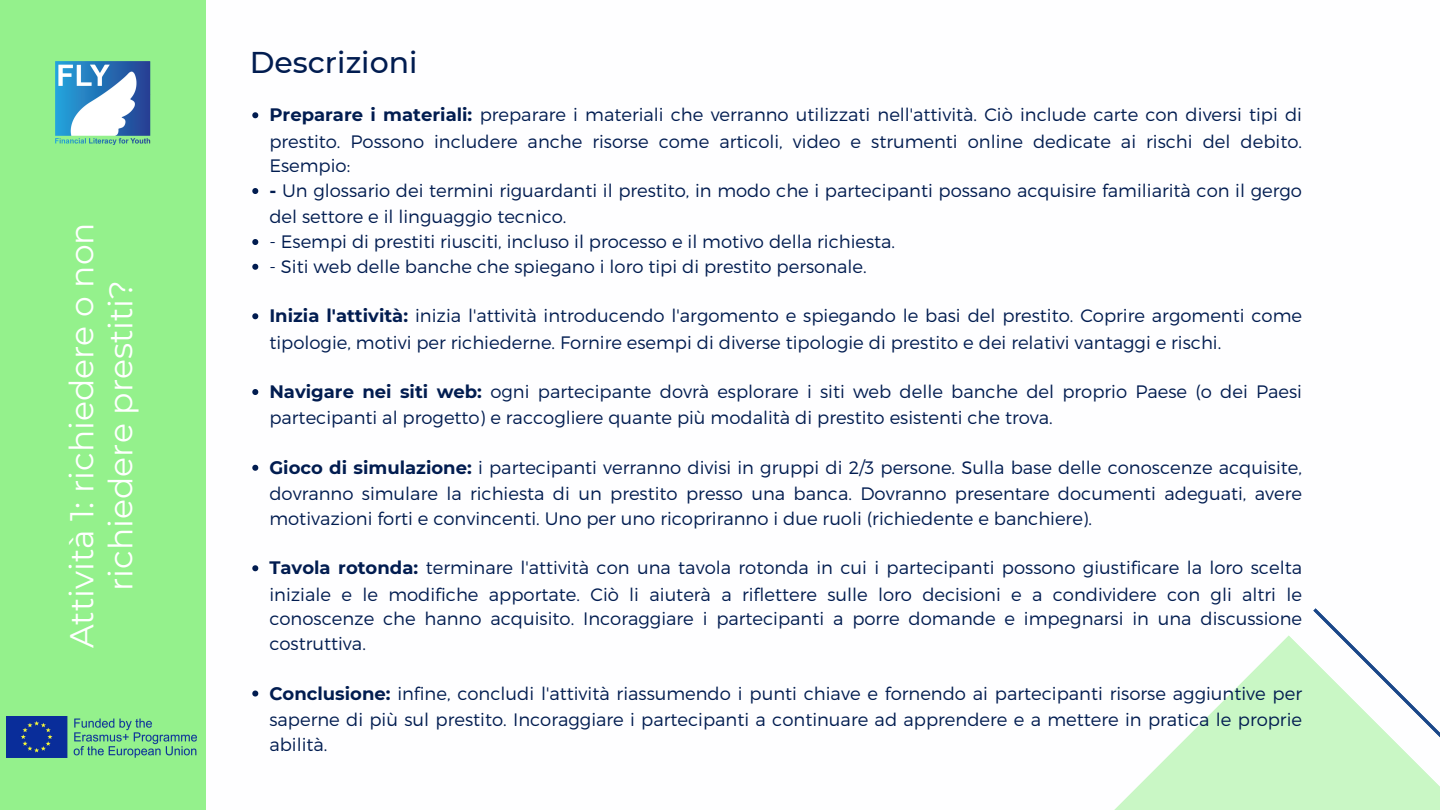
<style>
.page{position:relative;width:1440px;height:810px;background:#fff}
.page>*{position:absolute;margin:0;border:0;box-sizing:border-box;transform-origin:0 0}
.t1{font:33px/39px "Montserrat";color:#fff;text-align:center}
.t2{font:500 30px "Montserrat";color:#011c50}
.t3{font:300 18px/25.5px "Montserrat";color:#011c50;text-align:justify}
.s1{font-weight:700}
</style>
<div class="page">
<div style="left:0;top:0;width:205px;height:810px;background:#94f18c"></div>
<img style="left:55px;top:61px;width:96px;height:84px">
<svg style="left:1114px;top:635px;width:199px;height:175px;fill:#c9f7c5"></svg>
<svg style="left:252px;top:112px;width:6px;height:6px"></svg>
<svg style="left:252px;top:188px;width:6px;height:6px"></svg>
<svg style="left:252px;top:239px;width:6px;height:6px"></svg>
<svg style="left:252px;top:264px;width:6px;height:6px"></svg>
<svg style="left:252px;top:313px;width:6px;height:6px"></svg>
<svg style="left:252px;top:389px;width:6px;height:6px"></svg>
<svg style="left:252px;top:465px;width:6px;height:6px"></svg>
<svg style="left:252px;top:565px;width:6px;height:6px"></svg>
<svg style="left:252px;top:691px;width:6px;height:6px"></svg>
<img style="left:7px;top:716px;width:189px;height:42px">
<svg style="left:1313px;top:608px;width:127px;height:202px"></svg>
<p class="t1" style="left:62px;top:648px;width:427px;rotate:-90deg">Attività 1: richiedere o non richiedere prestiti?</p>
<p class="t2" style="left:250px;top:44px;width:169px">Descrizioni</p>
<p class="t3" style="left:269px;top:101px;width:1034px"><span class="s1">Preparare i materiali:</span> preparare i materiali che verranno utilizzati nell'attività. Ciò include carte con diversi tipi di prestito. Possono includere anche risorse come articoli, video e strumenti online dedicate ai rischi del debito.<br>Esempio:</p>
<p class="t3" style="left:269px;top:177px;width:1034px;line-height:26.2px"><span class="s1">-</span> Un glossario dei termini riguardanti il prestito, in modo che i partecipanti possano acquisire familiarità con il gergo del settore e il linguaggio tecnico.</p>
<p class="t3" style="left:269px;top:228px;width:627px">- Esempi di prestiti riusciti, incluso il processo e il motivo della richiesta.</p>
<p class="t3" style="left:269px;top:253px;width:599px">- Siti web delle banche che spiegano i loro tipi di prestito personale.</p>
<p class="t3" style="left:269px;top:302px;width:1034px;line-height:26.2px"><span class="s1">Inizia l'attività:</span> inizia l'attività introducendo l'argomento e spiegando le basi del prestito. Coprire argomenti come tipologie, motivi per richiederne. Fornire esempi di diverse tipologie di prestito e dei relativi vantaggi e rischi.</p>
<p class="t3" style="left:269px;top:378px;width:1034px;line-height:26.2px"><span class="s1">Navigare nei siti web:</span> ogni partecipante dovrà esplorare i siti web delle banche del proprio Paese (o dei Paesi partecipanti al progetto) e raccogliere quante più modalità di prestito esistenti che trova.</p>
<p class="t3" style="left:269px;top:454px;width:1034px"><span class="s1">Gioco di simulazione:</span> i partecipanti verranno divisi in gruppi di 2/3 persone. Sulla base delle conoscenze acquisite, dovranno simulare la richiesta di un prestito presso una banca. Dovranno presentare documenti adeguati, avere motivazioni forti e convincenti. Uno per uno ricopriranno i due ruoli (richiedente e banchiere).</p>
<p class="t3" style="left:269px;top:554px;width:1034px;line-height:25.2px"><span class="s1">Tavola rotonda:</span> terminare l'attività con una tavola rotonda in cui i partecipanti possono giustificare la loro scelta iniziale e le modifiche apportate. Ciò li aiuterà a riflettere sulle loro decisioni e a condividere con gli altri le conoscenze che hanno acquisito. Incoraggiare i partecipanti a porre domande e impegnarsi in una discussione costruttiva.</p>
<p class="t3" style="left:269px;top:679px;width:1034px"><span class="s1">Conclusione:</span> infine, concludi l'attività riassumendo i punti chiave e fornendo ai partecipanti risorse aggiuntive per saperne di più sul prestito. Incoraggiare i partecipanti a continuare ad apprendere e a mettere in pratica le proprie abilità.</p>
</div>
